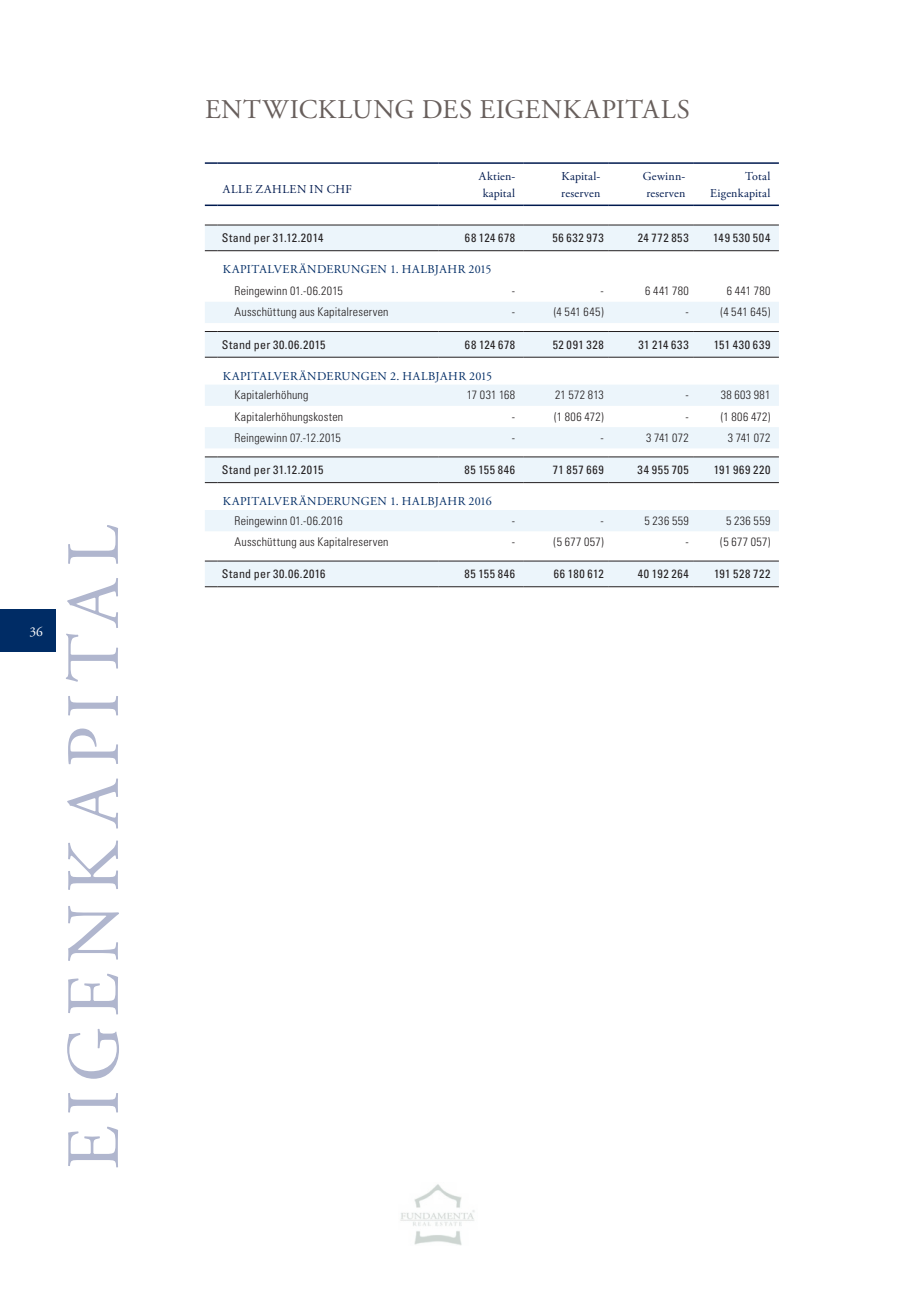
<style>
.page{position:relative;width:920px;height:1290px;background:#fff}
.page>*{position:absolute;margin:0;border:0;box-sizing:border-box;transform-origin:0 0}
.t1{font:75px "Adobe Garamond Pro";letter-spacing:.13em;color:#b0b6ce}
.t2{font:27px "Adobe Garamond Pro";letter-spacing:.02em;color:#685f5c}
.t3{font:13.5px "Adobe Garamond Pro";color:#fff}
.t4{font:300 condensed 12px "Univers";letter-spacing:.015em;color:#231f20}
.t5{font:condensed 12px "Univers LT Std";letter-spacing:.05em;color:#231f20}
.t6{font:12px "Adobe Garamond Pro";letter-spacing:.035em;color:#002c65}
.t7{font:12px/16.5px "Adobe Garamond Pro";letter-spacing:.025em;color:#001a4f;text-align:center}
.t8{font:condensed 12px "Univers LT Std";letter-spacing:.02em;color:#231f20}
.t9{font:12px "Adobe Garamond Pro";letter-spacing:.045em;color:#001a4f}
</style>
<div class="page">
<div style="left:0;top:609px;width:56px;height:42px;background:#002c65"></div>
<img style="left:400px;top:1184px;width:75px;height:61px">
<svg style="left:205px;top:204px;width:574px;height:21px"></svg>
<svg style="left:205px;top:226px;width:574px;height:360px;fill:#ecf5fb"></svg>
<svg style="left:205px;top:259px;width:574px;height:21px"></svg>
<svg style="left:205px;top:225px;width:13px;height:1px"></svg>
<hr style="left:218px;top:225px;width:221px;height:1px;background:#231f20">
<hr style="left:439px;top:225px;width:85px;height:1px;background:#231f20">
<hr style="left:524px;top:225px;width:85px;height:1px;background:#231f20">
<hr style="left:609px;top:225px;width:85px;height:1px;background:#231f20">
<hr style="left:694px;top:225px;width:85px;height:1px;background:#231f20">
<svg style="left:205px;top:250px;width:13px;height:1px"></svg>
<hr style="left:218px;top:250px;width:221px;height:1px;background:#231f20">
<hr style="left:439px;top:250px;width:85px;height:1px;background:#231f20">
<hr style="left:524px;top:250px;width:85px;height:1px;background:#231f20">
<hr style="left:609px;top:250px;width:85px;height:1px;background:#231f20">
<hr style="left:694px;top:250px;width:85px;height:1px;background:#231f20">
<svg style="left:205px;top:331px;width:13px;height:1px"></svg>
<hr style="left:218px;top:331px;width:221px;height:1px;background:#231f20">
<svg style="left:205px;top:357px;width:13px;height:1px"></svg>
<hr style="left:218px;top:357px;width:221px;height:1px;background:#231f20">
<svg style="left:205px;top:456px;width:13px;height:1px"></svg>
<hr style="left:218px;top:456px;width:221px;height:1px;background:#231f20">
<hr style="left:439px;top:456px;width:85px;height:1px;background:#231f20">
<hr style="left:524px;top:456px;width:85px;height:1px;background:#231f20">
<hr style="left:609px;top:456px;width:85px;height:1px;background:#231f20">
<hr style="left:694px;top:456px;width:85px;height:1px;background:#231f20">
<svg style="left:205px;top:482px;width:13px;height:1px"></svg>
<hr style="left:218px;top:482px;width:221px;height:1px;background:#231f20">
<hr style="left:439px;top:482px;width:85px;height:1px;background:#231f20">
<hr style="left:524px;top:482px;width:85px;height:1px;background:#231f20">
<hr style="left:609px;top:482px;width:85px;height:1px;background:#231f20">
<hr style="left:694px;top:482px;width:85px;height:1px;background:#231f20">
<hr style="left:439px;top:331px;width:85px;height:1px;background:#231f20">
<hr style="left:524px;top:331px;width:85px;height:1px;background:#231f20">
<hr style="left:609px;top:331px;width:85px;height:1px;background:#231f20">
<hr style="left:694px;top:331px;width:85px;height:1px;background:#231f20">
<hr style="left:439px;top:357px;width:85px;height:1px;background:#231f20">
<hr style="left:524px;top:357px;width:85px;height:1px;background:#231f20">
<hr style="left:609px;top:357px;width:85px;height:1px;background:#231f20">
<hr style="left:694px;top:357px;width:85px;height:1px;background:#231f20">
<svg style="left:205px;top:561px;width:13px;height:1px"></svg>
<hr style="left:218px;top:561px;width:221px;height:1px;background:#231f20">
<hr style="left:439px;top:561px;width:85px;height:1px;background:#231f20">
<hr style="left:524px;top:561px;width:85px;height:1px;background:#231f20">
<hr style="left:609px;top:561px;width:85px;height:1px;background:#231f20">
<hr style="left:694px;top:561px;width:85px;height:1px;background:#231f20">
<svg style="left:205px;top:586px;width:13px;height:1px"></svg>
<hr style="left:218px;top:586px;width:221px;height:1px;background:#231f20">
<hr style="left:439px;top:586px;width:85px;height:1px;background:#231f20">
<hr style="left:524px;top:586px;width:85px;height:1px;background:#231f20">
<hr style="left:609px;top:586px;width:85px;height:1px;background:#231f20">
<hr style="left:694px;top:586px;width:85px;height:1px;background:#231f20">
<svg style="left:205px;top:162px;width:13px;height:2px"></svg>
<hr style="left:218px;top:162px;width:221px;height:2px;background:#001a4f">
<hr style="left:439px;top:162px;width:85px;height:2px;background:#001a4f">
<hr style="left:524px;top:162px;width:85px;height:2px;background:#001a4f">
<hr style="left:609px;top:162px;width:85px;height:2px;background:#001a4f">
<hr style="left:694px;top:162px;width:85px;height:2px;background:#001a4f">
<svg style="left:205px;top:205px;width:13px;height:1px"></svg>
<hr style="left:218px;top:205px;width:221px;height:1px;background:#001a4f">
<hr style="left:439px;top:205px;width:85px;height:1px;background:#001a4f">
<hr style="left:524px;top:205px;width:85px;height:1px;background:#001a4f">
<hr style="left:609px;top:205px;width:85px;height:1px;background:#001a4f">
<hr style="left:694px;top:205px;width:85px;height:1px;background:#001a4f">
<p class="t3" style="left:29px;top:623px;width:15px">36</p>
<h1 class="t1" style="left:49px;top:1170px;width:646px;rotate:-90deg">EIGENKAPITAL</h1>
<h2 class="t2" style="left:205px;top:93px;width:486px">ENTWICKLUNG DES EIGENKAPITALS</h2>
<p class="t9" style="left:223px;top:182px;width:131px">ALLE ZAHLEN IN CHF</p>
<p class="t7" style="left:479px;top:169px;width:38px">Aktien&shy;kapital</p>
<p class="t7" style="left:561px;top:169px;width:41px;text-align:left">Kapital&shy;reserven</p>
<p class="t7" style="left:643px;top:169px;width:44px">Gewinn&shy;reserven</p>
<p class="t7" style="left:710px;top:169px;width:62px;text-align:right">Total<br>Eigenkapital</p>
<p class="t8" style="left:222px;top:230px;width:103px">Stand per 31.12.2014</p>
<p class="t5" style="left:465px;top:230px;width:52px">68 124 678</p>
<p class="t5" style="left:552px;top:230px;width:53px">56 632 973</p>
<p class="t5" style="left:638px;top:230px;width:53px">24 772 853</p>
<p class="t5" style="left:713px;top:230px;width:59px">149 530 504</p>
<p class="t6" style="left:223px;top:262px;width:270px">KAPITALVERÄNDERUNGEN 1. HALBJAHR 2015</p>
<p class="t4" style="left:235px;top:284px;width:110px">Reingewinn 01.-06.2015</p>
<p class="t4" style="left:512px;top:284px;width:5px">-</p>
<p class="t4" style="left:600px;top:284px;width:5px">-</p>
<p class="t4" style="left:645px;top:284px;width:45px">6 441 780</p>
<p class="t4" style="left:727px;top:284px;width:45px">6 441 780</p>
<p class="t4" style="left:235px;top:305px;width:155px">Ausschüttung aus Kapitalreserven</p>
<p class="t4" style="left:512px;top:305px;width:5px">-</p>
<p class="t4" style="left:554px;top:305px;width:52px">(4 541 645)</p>
<p class="t4" style="left:685px;top:305px;width:5px">-</p>
<p class="t4" style="left:720px;top:305px;width:52px">(4 541 645)</p>
<p class="t5" style="left:222px;top:337px;width:105px">Stand per 30.06.2015</p>
<p class="t5" style="left:465px;top:337px;width:52px">68 124 678</p>
<p class="t5" style="left:553px;top:337px;width:53px">52 091 328</p>
<p class="t5" style="left:638px;top:337px;width:52px">31 214 633</p>
<p class="t5" style="left:714px;top:337px;width:58px">151 430 639</p>
<p class="t6" style="left:223px;top:368px;width:271px">KAPITALVERÄNDERUNGEN 2. HALBJAHR 2015</p>
<p class="t4" style="left:235px;top:388px;width:75px">Kapitalerhöhung</p>
<p class="t4" style="left:467px;top:388px;width:50px">17 031 168</p>
<p class="t4" style="left:555px;top:388px;width:50px">21 572 813</p>
<p class="t4" style="left:685px;top:388px;width:5px">-</p>
<p class="t4" style="left:721px;top:388px;width:51px">38 603 981</p>
<p class="t4" style="left:235px;top:409px;width:110px">Kapitalerhöhungskosten</p>
<p class="t4" style="left:512px;top:409px;width:5px">-</p>
<p class="t4" style="left:554px;top:409px;width:51px">(1 806 472)</p>
<p class="t4" style="left:685px;top:409px;width:5px">-</p>
<p class="t4" style="left:721px;top:409px;width:51px">(1 806 472)</p>
<p class="t4" style="left:235px;top:430px;width:108px">Reingewinn 07.-12.2015</p>
<p class="t4" style="left:512px;top:430px;width:5px">-</p>
<p class="t4" style="left:600px;top:430px;width:5px">-</p>
<p class="t4" style="left:646px;top:430px;width:44px">3 741 072</p>
<p class="t4" style="left:728px;top:430px;width:44px">3 741 072</p>
<p class="t8" style="left:222px;top:462px;width:103px">Stand per 31.12.2015</p>
<p class="t5" style="left:464px;top:462px;width:52px">85 155 846</p>
<p class="t5" style="left:553px;top:462px;width:52px">71 857 669</p>
<p class="t5" style="left:638px;top:462px;width:53px">34 955 705</p>
<p class="t5" style="left:714px;top:462px;width:58px">191 969 220</p>
<p class="t6" style="left:223px;top:494px;width:270px">KAPITALVERÄNDERUNGEN 1. HALBJAHR 2016</p>
<p class="t4" style="left:235px;top:513px;width:110px">Reingewinn 01.-06.2016</p>
<p class="t4" style="left:512px;top:513px;width:5px">-</p>
<p class="t4" style="left:600px;top:513px;width:5px">-</p>
<p class="t4" style="left:645px;top:513px;width:46px">5 236 559</p>
<p class="t4" style="left:726px;top:513px;width:46px">5 236 559</p>
<p class="t4" style="left:235px;top:534px;width:155px">Ausschüttung aus Kapitalreserven</p>
<p class="t4" style="left:512px;top:534px;width:5px">-</p>
<p class="t4" style="left:554px;top:534px;width:52px">(5 677 057)</p>
<p class="t4" style="left:685px;top:534px;width:5px">-</p>
<p class="t4" style="left:720px;top:534px;width:52px">(5 677 057)</p>
<p class="t5" style="left:222px;top:566px;width:105px">Stand per 30.06.2016</p>
<p class="t5" style="left:464px;top:566px;width:52px">85 155 846</p>
<p class="t5" style="left:554px;top:566px;width:51px">66 180 612</p>
<p class="t5" style="left:638px;top:566px;width:52px">40 192 264</p>
<p class="t5" style="left:714px;top:566px;width:58px">191 528 722</p>
</div>
